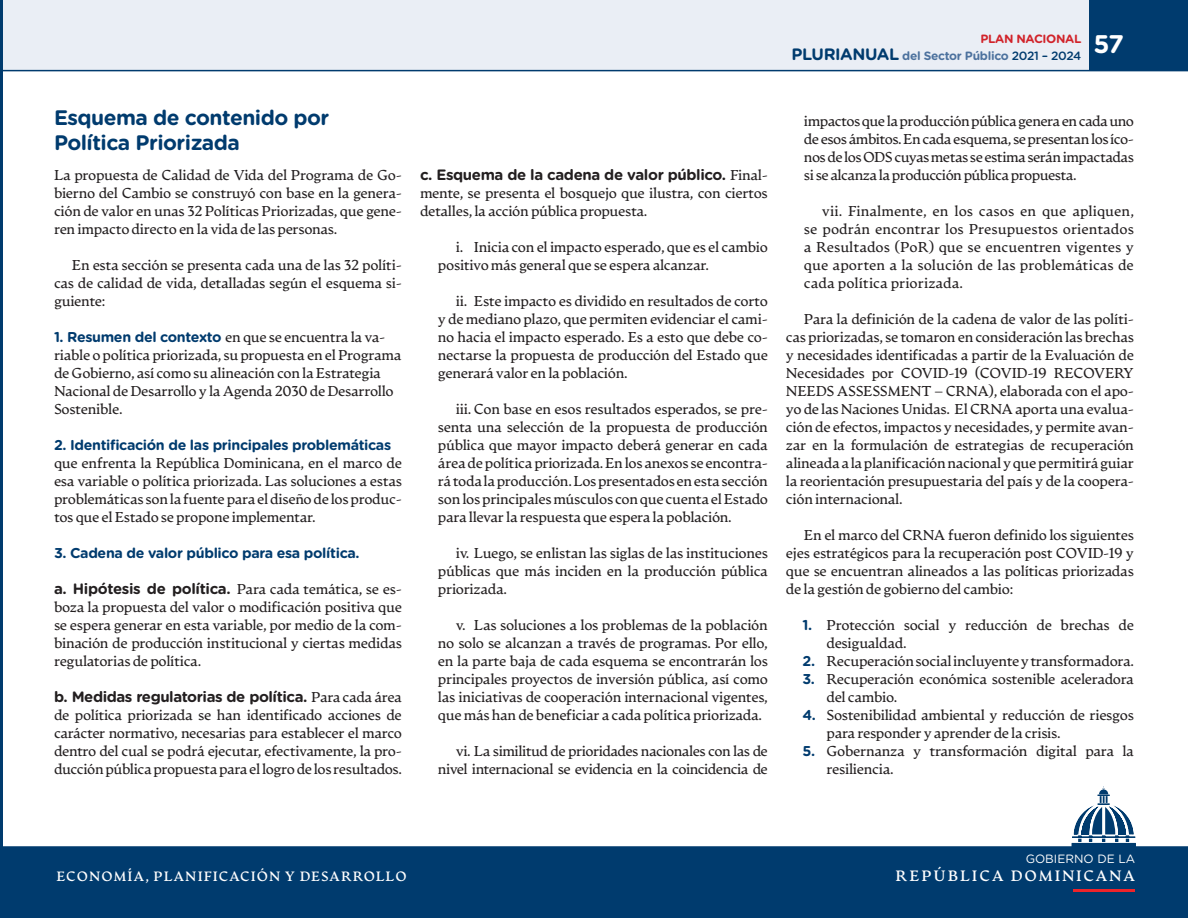
<style>
.page{position:relative;width:1188px;height:918px;background:#fff}
.page>*{position:absolute;margin:0;border:0;box-sizing:border-box;transform-origin:0 0}
.t1{font:700 25.5px "Gotham Rounded";color:#fff}
.t2{font:700 21px/25.2px "Gotham Rounded";letter-spacing:-.025em;color:#003b6e}
.t3{font:700 15px "Gotham Rounded";letter-spacing:-.025em;color:#231f20}
.t4{font:700 15px "Artifex CF";letter-spacing:.11em;color:#fff}
.t5{font:14.25px/18px "Artifex CF";letter-spacing:-.03em;color:#231f20;text-align:justify}
.t6{font:700 14.25px "Gotham Rounded";letter-spacing:-.025em;color:#003b6e}
.t7{font:700 13.5px "Artifex CF";letter-spacing:.07em;color:#fff}
.t8{font:700 12px/16.5px "Gotham Rounded";letter-spacing:-.03em;color:#4d729e;text-align:right}
.t9{font:12px "Gotham Rounded";color:#fff}
.s1{color:#d1232a}
.s2{font-size:16.5px;color:#003b6e}
.s3{font-weight:500;color:#003b6e}
.s4{font-family:"Gotham Rounded";font-weight:700;color:#003b6e}
.s5{font-family:"Artifex CF";font-weight:400;font-size:14.25px}
</style>
<div class="page">
<div style="left:2px;top:0;width:1087px;height:70px;background:#eaeef5"></div>
<div style="left:1089px;top:0;width:99px;height:71px;background:#003b6e"></div>
<hr style="left:0;top:70px;width:1188px;height:1px;background:#003b6e">
<div style="left:2px;top:843px;width:1186px;height:75px;background:#003b6e"></div>
<hr style="left:1073px;top:889px;width:62px;height:3px;background:#ed242a">
<svg style="left:1072px;top:786px;width:63px;height:56px"></svg>
<hr style="left:0;top:0;width:2px;height:918px;background:#003b6e">
<p class="t8" style="left:792px;top:30px;width:291px"><span class="s1">PLAN NACIONAL<br></span><span class="s2">PLURIANUAL</span> del Sector Público <span class="s3">2021 – 2024</span></p>
<h1 class="t1" style="left:1094px;top:25px;width:32px">57</h1>
<h2 class="t2" style="left:54px;top:104px;width:277px">Esquema de contenido por<br>Política Priorizada</h2>
<p class="t5" style="left:54px;top:167px;width:350px">La propuesta de Calidad de Vida del Programa de Go&shy;bierno del Cambio se construyó con base en la genera&shy;ción de valor en unas 32 Políticas Priorizadas, que gene&shy;ren impacto directo en la vida de las personas.</p>
<p class="t5" style="left:54px;top:257px;width:350px;text-indent:18px">En esta sección se presenta cada una de las 32 políti&shy;cas de calidad de vida, detalladas según el esquema si&shy;guiente:</p>
<p class="t5" style="left:54px;top:329px;width:349px;text-align:left"><span class="s4">1. Resumen del contexto</span> en que se encuentra la va&shy;riable o política priorizada, su propuesta en el Programa de Gobierno, así como su alineación con la Estrategia Nacional de Desarrollo y la Agenda 2030 de Desarrollo Sostenible.</p>
<p class="t6" style="left:54px;top:434px;width:339px">2. Identificación de las principales problemáticas</p>
<p class="t5" style="left:54px;top:455px;width:350px">que enfrenta la República Dominicana, en el marco de esa variable o política priorizada. Las soluciones a estas problemáticas son la fuente para el diseño de los produc&shy;tos que el Estado se propone implementar.</p>
<p class="t6" style="left:54px;top:542px;width:307px">3. Cadena de valor público para esa política.</p>
<p class="t3" style="left:54px;top:578px;width:350px">a. Hipótesis de política. <span class="s5">Para cada temática, se es-</span></p>
<p class="t5" style="left:54px;top:599px;width:350px">boza la propuesta del valor o modificación positiva que se espera generar en esta variable, por medio de la com&shy;binación de producción institucional y ciertas medidas regulatorias de política.</p>
<p class="t3" style="left:54px;top:686px;width:350px">b. Medidas regulatorias de política. <span class="s5">Para cada área</span></p>
<p class="t5" style="left:54px;top:707px;width:349px">de política priorizada se han identificado acciones de carácter normativo, necesarias para establecer el marco dentro del cual se podrá ejecutar, efectivamente, la pro&shy;ducción pública propuesta para el logro de los resultados.</p>
<p class="t3" style="left:420px;top:164px;width:350px">c. Esquema de la cadena de valor público. <span class="s5">Final-</span></p>
<p class="t5" style="left:420px;top:185px;width:349px">mente, se presenta el bosquejo que ilustra, con ciertos detalles, la acción pública propuesta.</p>
<p class="t5" style="left:438px;top:239px;width:331px;text-indent:18px">i. Inicia con el impacto esperado, que es el cambio positivo más general que se espera alcanzar.</p>
<p class="t5" style="left:438px;top:293px;width:332px;text-indent:18px">ii. Este impacto es dividido en resultados de corto y de mediano plazo, que permiten evidenciar el cami&shy;no hacia el impacto esperado. Es a esto que debe co&shy;nectarse la propuesta de producción del Estado que generará valor en la población.</p>
<p class="t5" style="left:438px;top:401px;width:332px;text-indent:18px">iii. Con base en esos resultados esperados, se pre&shy;senta una selección de la propuesta de producción pública que mayor impacto deberá generar en cada área de política priorizada. En los anexos se encontra&shy;rá toda la producción. Los presentados en esta sección son los principales músculos con que cuenta el Estado para llevar la respuesta que espera la población.</p>
<p class="t5" style="left:438px;top:545px;width:331px;text-indent:18px">iv. Luego, se enlistan las siglas de las instituciones públicas que más inciden en la producción pública priorizada.</p>
<p class="t5" style="left:438px;top:617px;width:332px;text-indent:18px">v. Las soluciones a los problemas de la población no solo se alcanzan a través de programas. Por ello, en la parte baja de cada esquema se encontrarán los principales proyectos de inversión pública, así como las iniciativas de cooperación internacional vigentes, que más han de beneficiar a cada política priorizada.</p>
<p class="t5" style="left:438px;top:743px;width:331px;text-align:right">vi. La similitud de prioridades nacionales con las de nivel internacional se evidencia en la coincidencia de</p>
<p class="t5" style="left:804px;top:113px;width:332px">impactos que la producción pública genera en cada uno de esos ámbitos. En cada esquema, se presentan los íco&shy;nos de los ODS cuyas metas se estima serán impactadas si se alcanza la producción pública propuesta.</p>
<p class="t5" style="left:804px;top:203px;width:332px;text-indent:18px">vii. Finalmente, en los casos en que apliquen, se podrán encontrar los Presupuestos orientados a Resultados (PoR) que se encuentren vigentes y que aporten a la solución de las problemáticas de cada política priorizada.</p>
<p class="t5" style="left:786px;top:311px;width:350px;text-indent:18px">Para la definición de la cadena de valor de las políti&shy;cas priorizadas, se tomaron en consideración las brechas y necesidades identificadas a partir de la Evaluación de Necesidades por COVID-19 (COVID-19 RECOVERY NEEDS ASSESSMENT – CRNA), elaborada con el apo&shy;yo de las Naciones Unidas. El CRNA aporta una evalua&shy;ción de efectos, impactos y necesidades, y permite avan&shy;zar en la formulación de estrategias de recuperación alineada a la planificación nacional y que permitirá guiar la reorientación presupuestaria del país y de la coopera&shy;ción internacional.</p>
<p class="t5" style="left:786px;top:527px;width:350px;text-indent:18px">En el marco del CRNA fueron definido los siguientes ejes estratégicos para la recuperación post COVID-19 y que se encuentran alineados a las políticas priorizadas de la gestión de gobierno del cambio:</p>
<p class="t5" style="left:826px;top:617px;width:309px;text-indent:-24px"><span class="s4">1.</span> Protección social y reducción de brechas de desigualdad.</p>
<p class="t5" style="left:802px;top:653px;width:333px"><span class="s4">2.</span> Recuperación social incluyente y transformadora.</p>
<p class="t5" style="left:826px;top:671px;width:309px;text-indent:-24px"><span class="s4">3.</span> Recuperación económica sostenible aceleradora del cambio.</p>
<p class="t5" style="left:826px;top:707px;width:309px;text-indent:-24px"><span class="s4">4.</span> Sostenibilidad ambiental y reducción de riesgos para responder y aprender de la crisis.</p>
<p class="t5" style="left:826px;top:743px;width:309px;text-indent:-24px"><span class="s4">5.</span> Gobernanza y transformación digital para la resiliencia.</p>
<p class="t9" style="left:1026px;top:851px;width:111px">GOBIERNO DE LA</p>
<p class="t7" style="left:56px;top:869px;width:352px">ECONOMÍA, PLANIFICACIÓN Y DESARROLLO</p>
<p class="t4" style="left:896px;top:867px;width:241px">REPÚBLICA DOMINICANA</p>
</div>
